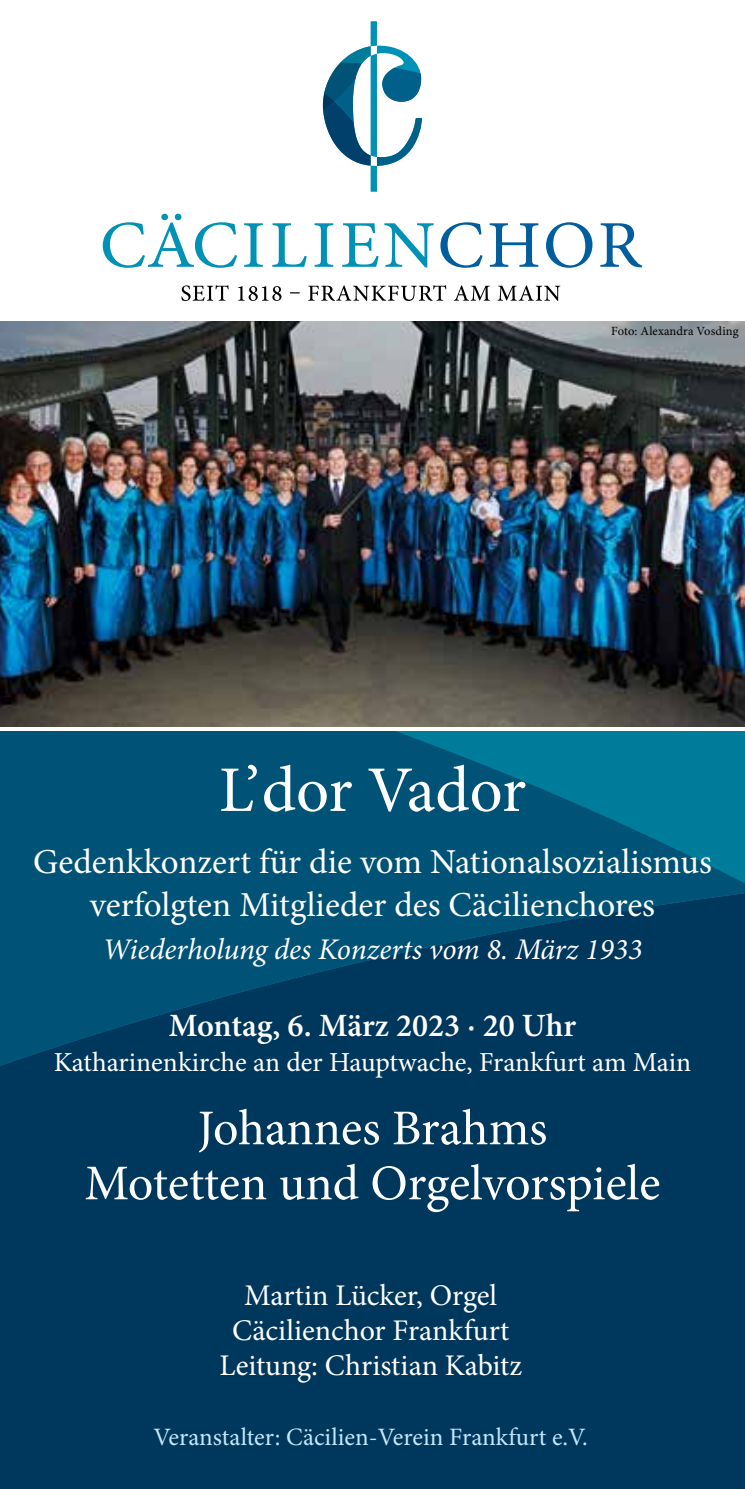
<style>
.page{position:relative;width:745px;height:1489px;background:#fff}
.page>*{position:absolute;margin:0;border:0;box-sizing:border-box;transform-origin:0 0}
.t1{font:65px "Minion Pro";letter-spacing:-.005em;color:#fff}
.t2{font:50px/55px "Minion Pro";letter-spacing:-.005em;color:#fff;text-align:center}
.t3{font:35px/42.5px "Minion Pro";color:#fff;text-align:center}
.t4{font:600 32.5px "Minion Pro";color:#fff}
.t5{font:30px/35px "Minion Pro";color:#fff;text-align:center}
.t6{font:italic 30px "Minion Pro";letter-spacing:-.005em;color:#fff}
.t7{font:27.5px "Minion Pro";letter-spacing:-.005em;color:#fff}
.t8{font:25px "Minion Pro";color:#c3e7fb}
.t9{font:12.5px "Minion Pro";letter-spacing:.01em;color:#000}
</style>
<div class="page">
<img style="left:0;top:321px;width:744px;height:405px">
<svg style="left:440px;top:222px;width:201px;height:46px"></svg>
<svg style="left:181px;top:285px;width:379px;height:16px"></svg>
<svg style="left:103px;top:214px;width:330px;height:54px"></svg>
<svg style="left:323px;top:21px;width:99px;height:171px"></svg>
<div style="left:0;top:1243px;width:744px;height:245px;background:#00375c"></div>
<svg style="left:0;top:731px;width:744px;height:512px;background:#00466a"></svg>
<p class="t9" style="left:611px;top:323px;width:129px">Foto: Alexandra Vosding</p>
<h1 class="t1" style="left:219px;top:746px;width:308px">L’dor Vador</h1>
<p class="t3" style="left:33px;top:841px;width:680px">Gedenkkonzert für die vom Nationalsozialismus verfolgten Mitglieder des Cäcilienchores</p>
<p class="t6" style="left:102px;top:928px;width:541px">Wiederholung des Konzerts vom 8. März 1933</p>
<p class="t4" style="left:169px;top:1003px;width:408px">Montag, 6. März 2023 · 20 Uhr</p>
<p class="t7" style="left:54px;top:1043px;width:638px">Katharinenkirche an der Hauptwache, Frankfurt am Main</p>
<h2 class="t2" style="left:84px;top:1100px;width:577px">Johannes Brahms<br>Motetten und Orgelvorspiele</h2>
<p class="t5" style="left:219px;top:1278px;width:304px">Martin Lücker, Orgel<br>Cäcilienchor Frankfurt<br>Leitung: Christian Kabitz</p>
<p class="t8" style="left:153px;top:1420px;width:436px">Veranstalter: Cäcilien-Verein Frankfurt e.V.</p>
</div>
